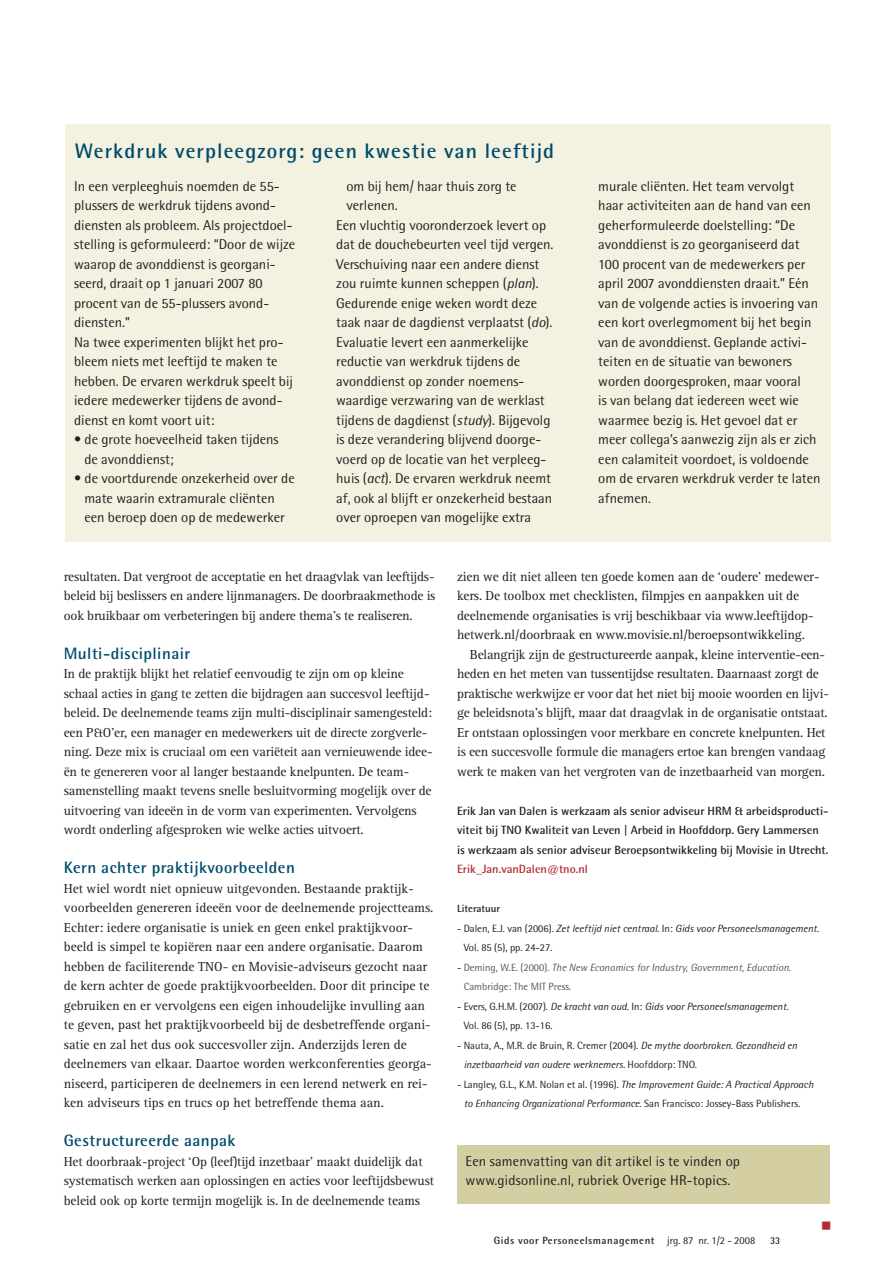
<style>
.page{position:relative;width:893px;height:1263px;background:#fff}
.page>*{position:absolute;margin:0;border:0;box-sizing:border-box;transform-origin:0 0}
.t1{font:700 21px "Rotis Semi Sans";letter-spacing:.055em;color:#004b6c}
.t2{font:700 16.5px "Rotis Semi Sans";letter-spacing:.025em;color:#004b6c}
.t3{font:14.25px/19.5px "Rotis Semi Sans";color:#231f20}
.t4{font:13.5px/19.5px "Rotis Serif";letter-spacing:-.01em;color:#231f20}
.t5{font:700 12px/19.5px "Rotis Semi Sans";color:#231f20}
.t6{font:700 12px "Rotis Semi Sans";color:#b02a2f}
.t7{font:italic 10.5px/19.5px "Rotis Semi Sans";color:#231f20}
.t8{font:italic 10.5px/19.5px "Rotis Semi Sans";color:#57585a}
.t9{font:10.5px/19.5px "Rotis Semi Sans";color:#231f20}
.t10{font:700 10.5px "Rotis Semi Sans";letter-spacing:.055em;color:#231f20}
.t11{font:700 10.5px "Rotis Semi Sans";color:#231f20}
.t12{font:700 10.5px "Rotis Semi Sans";letter-spacing:.055em;color:#231f20;scale:.9 1}
.s1{font-style:italic}
.s2{font-style:normal}
.s3{font-style:normal;color:#231f20}
.s4{font-weight:400}
</style>
<div class="page">
<div style="left:457px;top:1145px;width:372px;height:58px;background:#d4cfa3"></div>
<div style="left:66px;top:124px;width:765px;height:418px;background:#f3f1df"></div>
<h1 class="t1" style="left:75px;top:143px;width:481px">Werkdruk verpleegzorg: geen kwestie van leeftijd</h1>
<p class="t3" style="left:74px;top:177px;width:223px">In een verpleeghuis noemden de 55- plussers de werkdruk tijdens avond&shy;diensten als probleem. Als projectdoel&shy;stelling is geformuleerd: “Door de wijze waarop de avonddienst is georgani&shy;seerd, draait op 1 januari 2007 80 procent van de 55-plussers avond&shy;diensten.”<br>Na twee experimenten blijkt het pro&shy;bleem niets met leeftijd te maken te hebben. De ervaren werkdruk speelt bij iedere medewerker tijdens de avond&shy;dienst en komt voort uit:</p>
<p class="t3" style="left:84px;top:431px;width:196px;text-indent:-10px">• de grote hoeveelheid taken tijdens de avonddienst;</p>
<p class="t3" style="left:84px;top:470px;width:212px;text-indent:-10px">• de voortdurende onzekerheid over de mate waarin extramurale cliënten een beroep doen op de medewerker</p>
<p class="t3" style="left:346px;top:177px;width:172px">om bij hem/ haar thuis zorg te</p>
<p class="t3" style="left:346px;top:197px;width:53px">verlenen.</p>
<p class="t3" style="left:336px;top:216px;width:211px">Een vluchtig vooronderzoek levert op</p>
<p class="t3" style="left:336px;top:236px;width:219px">dat de douchebeurten veel tijd vergen.</p>
<p class="t3" style="left:336px;top:255px;width:205px">Verschuiving naar een andere dienst</p>
<p class="t3" style="left:336px;top:275px;width:204px">zou ruimte kunnen scheppen (<span class="s1">plan</span>).</p>
<p class="t3" style="left:336px;top:294px;width:203px">Gedurende enige weken wordt deze</p>
<p class="t3" style="left:336px;top:314px;width:218px">taak naar de dagdienst verplaatst (<span class="s1">do</span>).</p>
<p class="t3" style="left:336px;top:333px;width:194px">Evaluatie levert een aanmerkelijke</p>
<p class="t3" style="left:336px;top:353px;width:186px">reductie van werkdruk tijdens de</p>
<p class="t3" style="left:336px;top:372px;width:190px">avonddienst op zonder noemens-</p>
<p class="t3" style="left:336px;top:392px;width:210px">waardige verzwaring van de werklast</p>
<p class="t3" style="left:336px;top:411px;width:216px">tijdens de dagdienst (<span class="s1">study</span>). Bijgevolg</p>
<p class="t3" style="left:336px;top:431px;width:206px">is deze verandering blijvend doorge-</p>
<p class="t3" style="left:336px;top:450px;width:212px">voerd op de locatie van het verpleeg-</p>
<p class="t3" style="left:336px;top:470px;width:216px">huis (<span class="s1">act</span>). De ervaren werkdruk neemt</p>
<p class="t3" style="left:336px;top:489px;width:218px">af, ook al blijft er onzekerheid bestaan</p>
<p class="t3" style="left:336px;top:509px;width:196px">over oproepen van mogelijke extra</p>
<p class="t3" style="left:598px;top:177px;width:224px">murale cliënten. Het team vervolgt haar activiteiten aan de hand van een geherformuleerde doelstelling: “De avonddienst is zo georganiseerd dat 100 procent van de medewerkers per april 2007 avonddiensten draait.” Eén van de volgende acties is invoering van een kort overlegmoment bij het begin van de avonddienst. Geplande activi&shy;teiten en de situatie van bewoners worden doorgesproken, maar vooral<br>is van belang dat iedereen weet wie waarmee bezig is. Het gevoel dat er meer collega’s aanwezig zijn als er zich een calamiteit voordoet, is voldoende om de ervaren werkdruk verder te laten afnemen.</p>
<p class="t4" style="left:64px;top:568px;width:373px;text-align:justify">resultaten. Dat vergroot de acceptatie en het draagvlak van leeftijds&shy;beleid bij beslissers en andere lijnmanagers. De doorbraakmethode is ook bruikbaar om verbeteringen bij andere thema’s te realiseren.</p>
<p class="t2" style="left:64px;top:647px;width:128px">Multi-disciplinair</p>
<p class="t4" style="left:64px;top:665px;width:370px">In de praktijk blijkt het relatief eenvoudig te zijn om op kleine schaal acties in gang te zetten die bijdragen aan succesvol leeftijd&shy;beleid. De deelnemende teams zijn multi-disciplinair samengesteld: een P&amp;O’er, een manager en medewerkers uit de directe zorgverle&shy;ning. Deze mix is cruciaal om een variëteit aan vernieuwende idee&shy;ën te genereren voor al langer bestaande knelpunten. De team&shy;samenstelling maakt tevens snelle besluitvorming mogelijk over de uitvoering van ideeën in de vorm van experimenten. Vervolgens wordt onderling afgesproken wie welke acties uitvoert.</p>
<p class="t2" style="left:64px;top:862px;width:233px">Kern achter praktijkvoorbeelden</p>
<p class="t4" style="left:64px;top:880px;width:371px">Het wiel wordt niet opnieuw uitgevonden. Bestaande praktijk&shy;voorbeelden genereren ideeën voor de deelnemende projectteams.<br>Echter: iedere organisatie is uniek en geen enkel praktijkvoor&shy;beeld is simpel te kopiëren naar een andere organisatie. Daarom hebben de faciliterende TNO- en Movisie-adviseurs gezocht naar de kern achter de goede praktijkvoorbeelden. Door dit principe te gebruiken en er vervolgens een eigen inhoudelijke invulling aan te geven, past het praktijkvoorbeeld bij de desbetreffende organi&shy;satie en zal het dus ook succesvoller zijn. Anderzijds leren de deelnemers van elkaar. Daartoe worden werkconferenties georga&shy;niseerd, participeren de deelnemers in een lerend netwerk en rei&shy;ken adviseurs tips en trucs op het betreffende thema aan.</p>
<p class="t2" style="left:64px;top:1135px;width:173px">Gestructureerde aanpak</p>
<p class="t4" style="left:64px;top:1153px;width:372px">Het doorbraak-project ‘Op (leef)tijd inzetbaar’ maakt duidelijk dat systematisch werken aan oplossingen en acties voor leeftijdsbewust beleid ook op korte termijn mogelijk is. In de deelnemende teams</p>
<p class="t4" style="left:457px;top:568px;width:364px">zien we dit niet alleen ten goede komen aan de ‘oudere’ medewer&shy;kers. De toolbox met checklisten, filmpjes en aanpakken uit de deelnemende organisaties is vrij beschikbaar via www.leeftijdop&shy;hetwerk.nl/doorbraak en www.movisie.nl/beroepsontwikkeling.</p>
<p class="t4" style="left:457px;top:646px;width:373px;text-indent:13px">Belangrijk zijn de gestructureerde aanpak, kleine interventie-een&shy;heden en het meten van tussentijdse resultaten. Daarnaast zorgt de praktische werkwijze er voor dat het niet bij mooie woorden en lijvi&shy;ge beleidsnota’s blijft, maar dat draagvlak in de organisatie ontstaat.<br>Er ontstaan oplossingen voor merkbare en concrete knelpunten. Het is een succesvolle formule die managers ertoe kan brengen vandaag werk te maken van het vergroten van de inzetbaarheid van morgen.</p>
<p class="t5" style="left:457px;top:802px;width:373px">Erik Jan van Dalen is werkzaam als senior adviseur HRM &amp; arbeidsproducti&shy;viteit bij TNO Kwaliteit van Leven | Arbeid in Hoofddorp. Gery Lammersen is werkzaam als senior adviseur Beroepsontwikkeling bij Movisie in Utrecht.</p>
<p class="t6" style="left:457px;top:865px;width:132px">Erik_Jan.vanDalen@tno.nl</p>
<p class="t11" style="left:457px;top:905px;width:45px">Literatuur</p>
<p class="t7" style="left:464px;top:919px;width:357px;text-indent:-7px"><span class="s2">- Dalen, E.J. van (2006).</span> Zet leeftijd niet centraal<span class="s2">. In:</span> Gids voor Personeelsmanagement.<br><span class="s2">Vol. 85 (5), pp. 24-27.</span></p>
<p class="t8" style="left:464px;top:958px;width:329px;text-indent:-7px"><span class="s3">-</span> <span class="s2">Deming, W.E. (2000).</span> The New Economics for Industry, Government, Education<span class="s2">.<br>Cambridge: The MIT Press.</span></p>
<p class="t9" style="left:464px;top:997px;width:326px;text-indent:-7px">- Evers, G.H.M. (2007). <span class="s1">De kracht van oud</span>. In: <span class="s1">Gids voor Personeelsmanagement.<br></span>Vol. 86 (5), pp. 13-16.</p>
<p class="t7" style="left:464px;top:1036px;width:335px;text-indent:-7px"><span class="s2">- Nauta, A., M.R. de Bruin, R. Cremer (2004).</span> De mythe doorbroken. Gezondheid en inzetbaarheid van oudere werknemers. <span class="s2">Hoofddorp: TNO.</span></p>
<p class="t7" style="left:464px;top:1075px;width:351px;text-indent:-7px"><span class="s2">- Langley, G.L., K.M. Nolan et al. (1996).</span> The Improvement Guide: A Practical Approach to Enhancing Organizational Performance<span class="s2">. San Francisco: Jossey-Bass Publishers.</span></p>
<p class="t3" style="left:466px;top:1152px;width:276px">Een samenvatting van dit artikel is te vinden op www.gidsonline.nl, rubriek Overige HR-topics.</p>
<p class="t10" style="left:494px;top:1236px;width:263px">Gids voor Personeelsmanagement <span class="s4">jrg. 87 nr. 1/2 - 2008</span></p>
<p class="t12" style="left:770px;top:1236px;width:13px">33</p>
</div>
